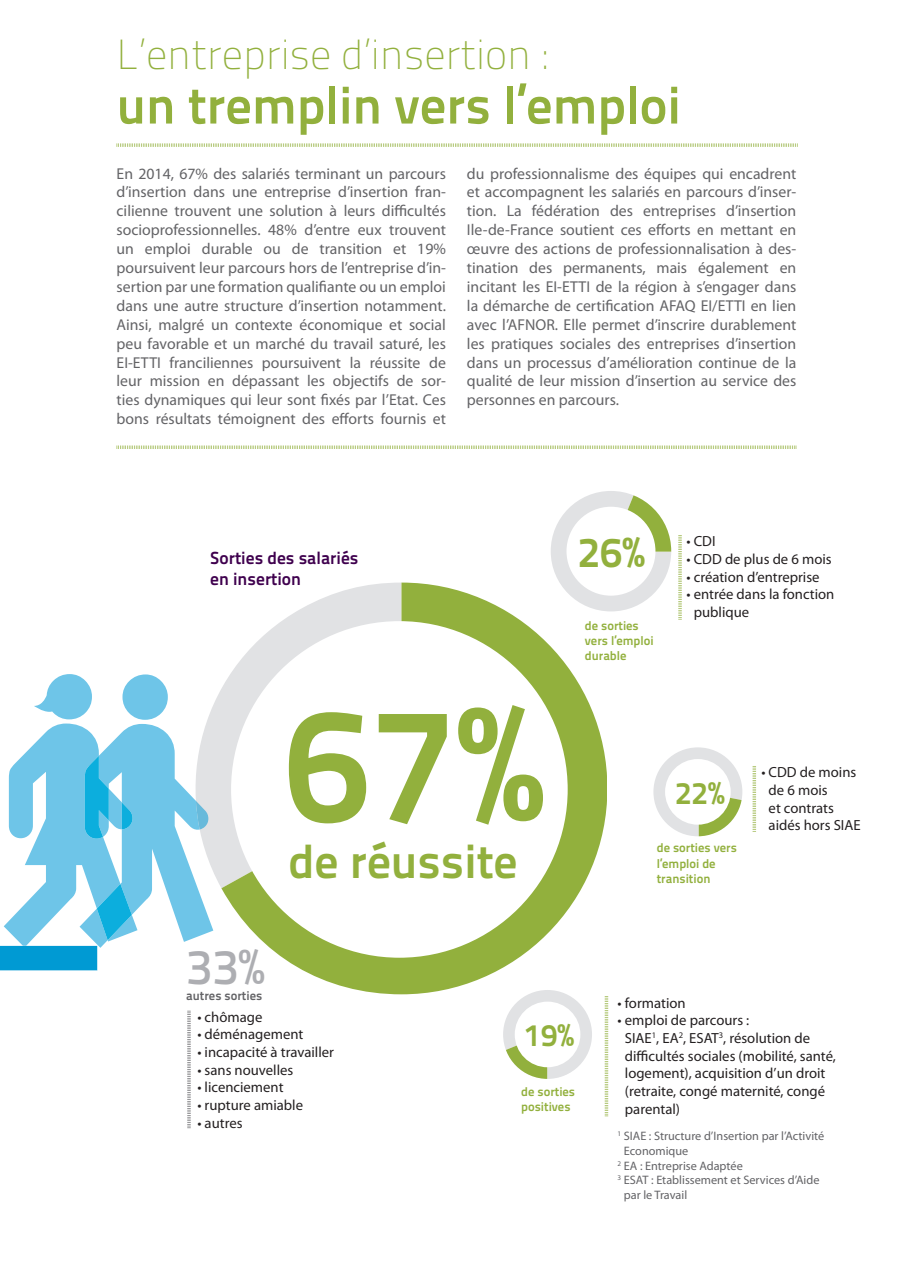
<style>
.page{position:relative;width:903px;height:1275px;background:#fff}
.page>*{position:absolute;margin:0;border:0;box-sizing:border-box;transform-origin:0 0}
.t1{font:162.75px "Titillium Text 14 L 800 wt";color:#92b03d}
.t2{font:52.5px "Titillium Text 14 L 800 wt";color:#92b03d}
.t3{font:49.18px "Titillium Text 14 L 600 wt";color:#adaeb2}
.t4{font:47.6px "Titillium Text 14 L 800 wt";color:#92b03d}
.t5{font:700 42px "Titillium Text 14 L";color:#92b03d}
.t6{font:42px "Titillium Text 14 L 800 wt";color:#92b03d}
.t7{font:31.15px "Titillium Text 14 L 800 wt";color:#92b03d}
.t8{font:17.5px/21px "Titillium Text 14 L 800 wt";color:#3f004e}
.t9{font:15.75px/18.9px "Myriad Pro";color:#636366;text-align:justify}
.t10{font:14.7px/17.7px "Myriad Pro";color:#231f20}
.t11{font:12.6px/15px "Titillium Text 14 L 800 wt";color:#92b03d}
.t12{font:12.6px "Titillium Text 14 L 800 wt";color:#636366}
.t13{font:12.25px "Myriad Pro";color:#636366}
</style>
<div class="page">
<svg style="left:213px;top:690px;width:8px;height:197px;background:#e3e4e5"></svg>
<svg style="left:221px;top:583px;width:385px;height:411px"></svg>
<svg style="left:551px;top:491px;width:120px;height:120px"></svg>
<div style="left:566px;top:507px;width:89px;height:89px;background:#fff;border-radius:50%"></div>
<div style="left:231px;top:621px;width:337px;height:337px;background:#fff;border-radius:50%"></div>
<svg style="left:678px;top:535px;width:4px;height:85px"></svg>
<svg style="left:752px;top:766px;width:4px;height:66px"></svg>
<svg style="left:605px;top:996px;width:3px;height:120px"></svg>
<svg style="left:0;top:674px;width:213px;height:454px"></svg>
<svg style="left:503px;top:990px;width:89px;height:89px"></svg>
<div style="left:515px;top:1002px;width:65px;height:65px;background:#fff;border-radius:50%"></div>
<svg style="left:653px;top:747px;width:90px;height:89px"></svg>
<div style="left:665px;top:759px;width:66px;height:66px;background:#fff;border-radius:50%"></div>
<svg style="left:117px;top:143px;width:680px;height:4px"></svg>
<svg style="left:117px;top:445px;width:679px;height:4px"></svg>
<h3 class="t5" style="left:117px;top:30px;width:432px">L’entreprise d’insertion :</h3>
<h2 class="t2" style="left:117px;top:73px;width:566px">un tremplin vers l’emploi</h2>
<p class="t9" style="left:117px;top:164px;width:331px">En 2014, 67% des salariés terminant un parcours d’insertion dans une entreprise d’insertion fran&shy;cilienne trouvent une solution à leurs difficultés socioprofessionnelles. 48% d’entre eux trouvent un emploi durable ou de transition et 19% poursuivent leur parcours hors de l’entreprise d’in&shy;sertion par une formation qualifiante ou un emploi dans une autre structure d’insertion notamment.<br>Ainsi, malgré un contexte économique et social peu favorable et un marché du travail saturé, les EI-ETTI franciliennes poursuivent la réussite de leur mission en dépassant les objectifs de sor&shy;ties dynamiques qui leur sont fixés par l’Etat. Ces bons résultats témoignent des efforts fournis et</p>
<p class="t9" style="left:467px;top:164px;width:331px">du professionnalisme des équipes qui encadrent et accompagnent les salariés en parcours d’inser&shy;tion. La fédération des entreprises d’insertion Ile-de-France soutient ces efforts en mettant en œuvre des actions de professionnalisation à des&shy;tination des permanents, mais également en incitant les EI-ETTI de la région à s’engager dans la démarche de certification AFAQ EI/ETTI en lien avec l’AFNOR. Elle permet d’inscrire durablement les pratiques sociales des entreprises d’insertion dans un processus d’amélioration continue de la qualité de leur mission d’insertion au service des personnes en parcours.</p>
<p class="t8" style="left:210px;top:547px;width:150px">Sorties des salariés en insertion</p>
<h1 class="t1" style="left:284px;top:664px;width:260px">67%</h1>
<h3 class="t4" style="left:288px;top:832px;width:231px">de réussite</h3>
<h3 class="t3" style="left:186px;top:936px;width:80px">33%</h3>
<h3 class="t6" style="left:578px;top:527px;width:68px">26%</h3>
<p class="t11" style="left:585px;top:618px;width:70px">de sorties vers l’emploi durable</p>
<p class="t10" style="left:686px;top:532px;width:31px">• CDI</p>
<p class="t10" style="left:686px;top:550px;width:147px">• CDD de plus de 6 mois</p>
<p class="t10" style="left:686px;top:568px;width:135px">• création d’entreprise</p>
<p class="t10" style="left:694px;top:585px;width:142px;text-indent:-7px">• entrée dans la fonction publique</p>
<h3 class="t7" style="left:675px;top:774px;width:51px">22%</h3>
<p class="t10" style="left:769px;top:763px;width:94px;text-indent:-7px">• CDD de moins de 6 mois<br>et contrats aidés hors SIAE</p>
<p class="t11" style="left:657px;top:840px;width:82px">de sorties vers l’emploi de transition</p>
<p class="t12" style="left:186px;top:988px;width:77px">autres sorties</p>
<p class="t10" style="left:197px;top:1008px;width:67px">• chômage</p>
<p class="t10" style="left:197px;top:1025px;width:107px">• déménagement</p>
<p class="t10" style="left:197px;top:1043px;width:138px">• incapacité à travailler</p>
<p class="t10" style="left:197px;top:1061px;width:98px">• sans nouvelles</p>
<p class="t10" style="left:197px;top:1078px;width:88px">• licenciement</p>
<p class="t10" style="left:197px;top:1096px;width:107px">• rupture amiable</p>
<p class="t10" style="left:197px;top:1113px;width:47px">• autres</p>
<h3 class="t7" style="left:524px;top:1016px;width:51px">19%</h3>
<p class="t11" style="left:521px;top:1084px;width:55px">de sorties positives</p>
<p class="t10" style="left:618px;top:994px;width:70px">• formation</p>
<p class="t10" style="left:625px;top:1011px;width:213px;text-indent:-7px">• emploi de parcours :<br>SIAE<sup>1</sup>, EA<sup>2</sup>, ESAT<sup>3</sup>, résolution de difficultés sociales (mobilité, santé, logement), acquisition d’un droit (retraite, congé maternité, congé parental)</p>
<p class="t13" style="left:618px;top:1129px;width:208px"><sup>1</sup> SIAE : Structure d’Insertion par l’Activité</p>
<p class="t13" style="left:624px;top:1143px;width:66px">Economique</p>
<p class="t13" style="left:618px;top:1158px;width:127px"><sup>2</sup> EA : Entreprise Adaptée</p>
<p class="t13" style="left:618px;top:1173px;width:203px"><sup>3</sup> ESAT : Etablissement et Services d’Aide</p>
<p class="t13" style="left:624px;top:1187px;width:65px">par le Travail</p>
</div>
